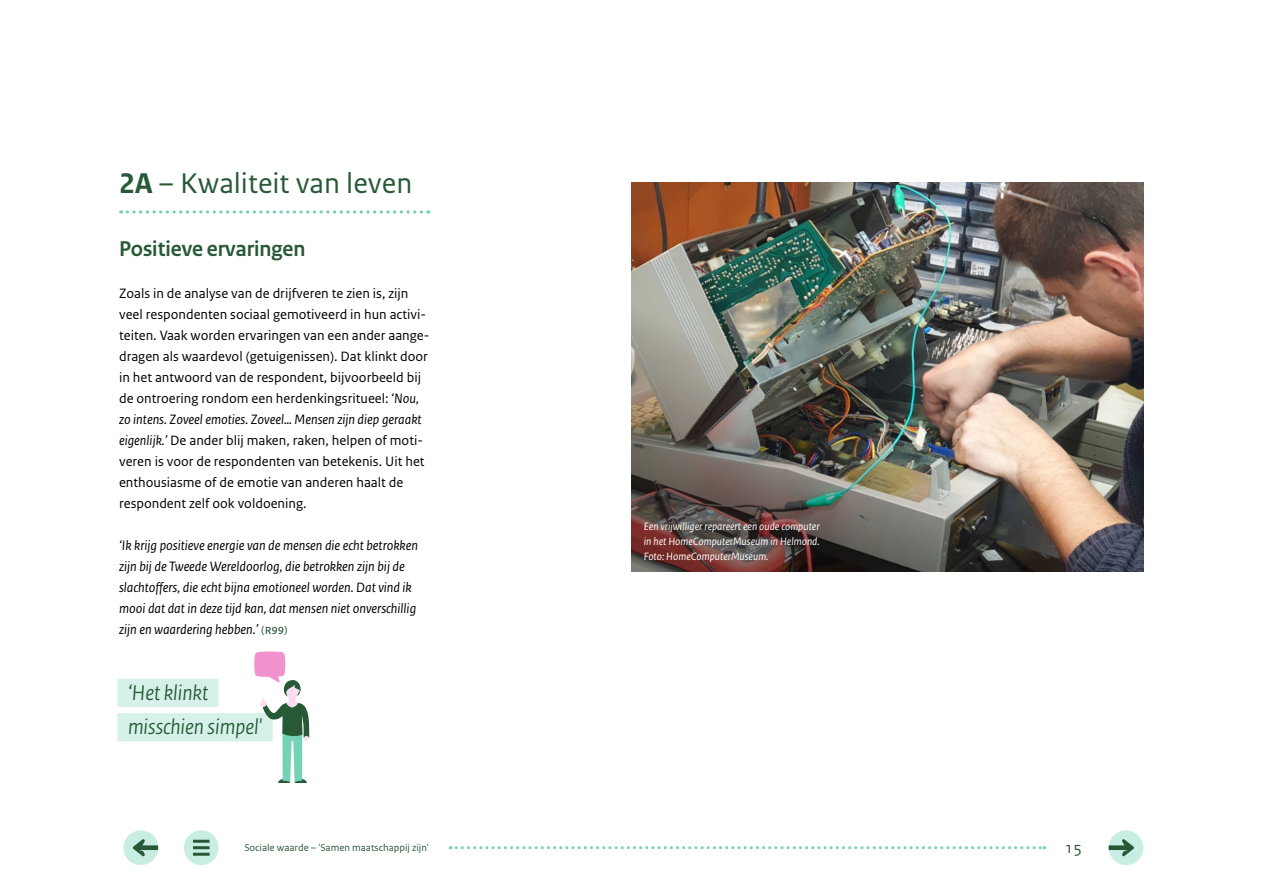
<style>
.page{position:relative;width:1263px;height:893px;background:#fff}
.page>*{position:absolute;margin:0;border:0;box-sizing:border-box;transform-origin:0 0}
.t1{font:30px "Rijksoverheid Sans Text";color:#275937}
.t2{font:italic 22.5px/34.5px "Rijksoverheid Sans Heading";color:#275937}
.t3{font:700 22.5px "Rijksoverheid Sans Heading";color:#275937}
.t4{font:16.5px "Rijksoverheid Sans Text";color:#275937}
.t5{font:14.25px/21px "Rijksoverheid Sans Text";color:#000}
.t6{font:italic 14.25px/21px "Rijksoverheid Sans Text";color:#000}
.t7{font:italic 11.25px/15px "Rijksoverheid Sans Text";color:#fff;text-align:justify}
.t8{font:10.5px "Rijksoverheid Sans Text";color:#275937}
.s1{font-weight:700}
.s2{font-style:italic}
.s3{font-style:normal;color:#275937}
</style>
<div class="page">
<div style="left:118px;top:679px;width:101px;height:28px;background:#d6f1e9"></div>
<div style="left:118px;top:713px;width:155px;height:28px;background:#d6f1e9"></div>
<svg style="left:254px;top:651px;width:55px;height:132px"></svg>
<img style="left:631px;top:183px;width:512px;height:388px">
<svg style="left:121px;top:210px;width:308px;height:4px"></svg>
<svg style="left:450px;top:846px;width:595px;height:3px"></svg>
<div style="left:1109px;top:830px;width:34px;height:35px;background:#c8ede2;border-radius:50%"></div>
<svg style="left:1109px;top:839px;width:25px;height:17px"></svg>
<div style="left:123px;top:830px;width:35px;height:35px;background:#c8ede2;border-radius:50%"></div>
<svg style="left:133px;top:839px;width:25px;height:17px"></svg>
<div style="left:184px;top:830px;width:35px;height:35px;background:#c8ede2;border-radius:50%"></div>
<hr style="left:193px;top:846px;width:17px;height:3px;background:#275937">
<hr style="left:193px;top:840px;width:17px;height:3px;background:#275937">
<hr style="left:193px;top:853px;width:17px;height:3px;background:#275937">
<h1 class="t1" style="left:119px;top:166px;width:295px"><span class="s1">2A</span> – Kwaliteit van leven</h1>
<h2 class="t3" style="left:119px;top:236px;width:188px">Positieve ervaringen</h2>
<p class="t5" style="left:119px;top:283px;width:312px">Zoals in de analyse van de drijfveren te zien is, zijn veel respondenten sociaal gemotiveerd in hun activi&shy;teiten. Vaak worden ervaringen van een ander aange&shy;dragen als waardevol (getuigenissen). Dat klinkt door in het antwoord van de respondent, bijvoorbeeld bij de ontroering rondom een herdenkingsritueel: <span class="s2">‘Nou, zo intens. Zoveel emoties. Zoveel… Mensen zijn diep geraakt eigenlijk.’</span> De ander blij maken, raken, helpen of moti&shy;veren is voor de respondenten van betekenis. Uit het enthousiasme of de emotie van anderen haalt de respondent zelf ook voldoening.</p>
<p class="t6" style="left:119px;top:535px;width:300px">‘Ik krijg positieve energie van de mensen die echt betrokken zijn bij de Tweede Wereldoorlog, die betrokken zijn bij de slachtoffers, die echt bijna emotioneel worden. Dat vind ik mooi dat dat in deze tijd kan, dat mensen niet onverschillig zijn en waardering hebben.’ <span class="s3">(R99)</span></p>
<h2 class="t2" style="left:128px;top:675px;width:136px">‘Het klinkt misschien simpel'</h2>
<p class="t7" style="left:644px;top:519px;width:177px">Een vrijwilliger repareert een oude computer in het HomeComputerMuseum in Helmond.<br>Foto: HomeComputerMuseum.</p>
<p class="t8" style="left:244px;top:841px;width:186px">Sociale waarde – 'Samen maatschappij zijn'</p>
<p class="t4" style="left:1065px;top:838px;width:19px">15</p>
</div>
